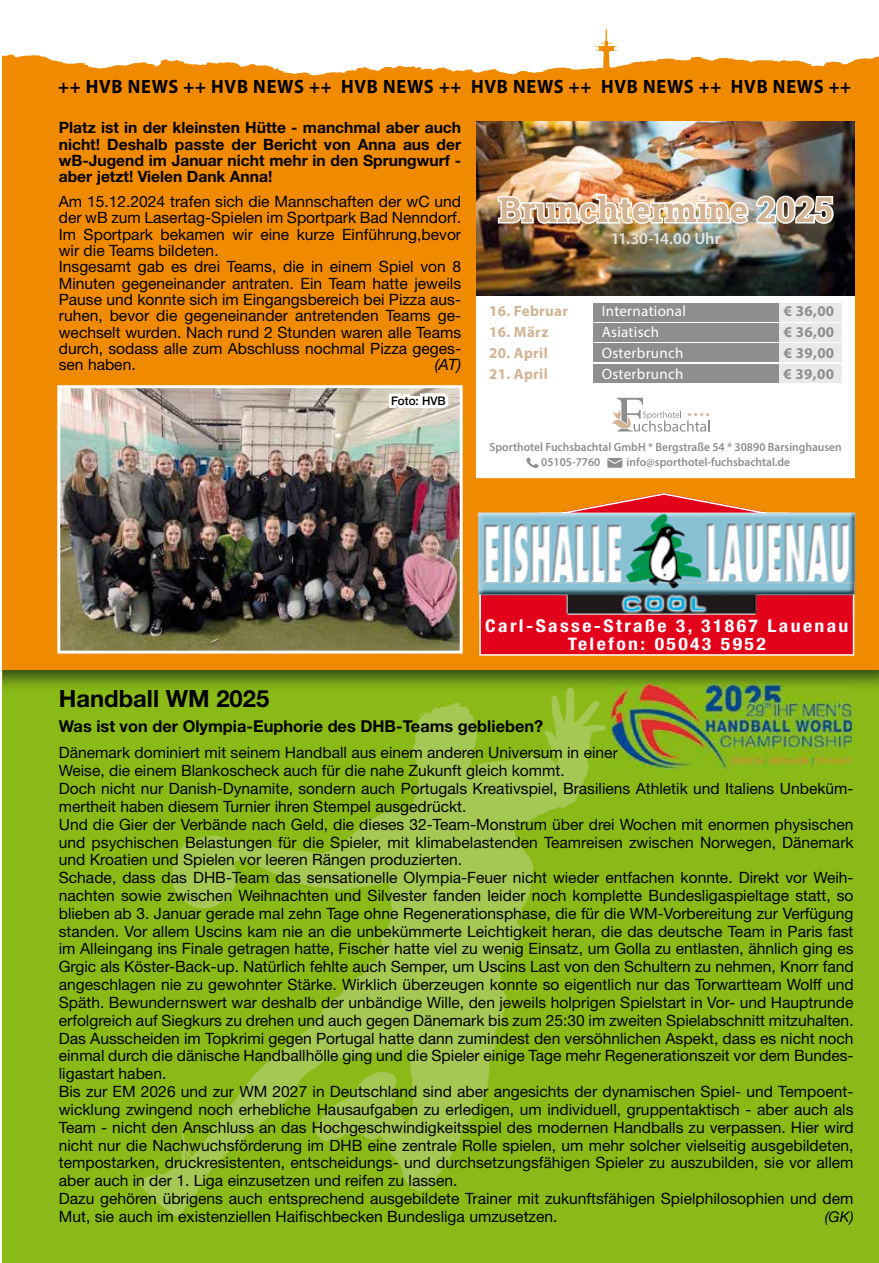
<style>
.page{position:relative;width:879px;height:1263px;background:#fff}
.page>*{position:absolute;margin:0;border:0;box-sizing:border-box;transform-origin:0 0}
.t1{font:700 34.5px "Roboto Slab";color:#d2b393}
.t2{font:700 23.7px "Helvetica Neue LT";color:#000}
.t3{font:700 19.35px "Myriad Pro";letter-spacing:.04em;color:#000;scale:.95 1}
.t4{font:700 condensed 17.4px/18.1px "Helvetica Neue";letter-spacing:.12em;color:#fff;text-align:center;scale:1.14 1}
.t5{font:600 16.5px "Myriad Pro";letter-spacing:-.005em;color:#e3e4e4}
.t6{font:700 16.35px "Helvetica Neue LT";color:#000}
.t7{font:15.6px/17.9px "Helvetica Neue LT";color:#000}
.t8{font:700 15.6px/16.4px "Helvetica Neue LT";color:#000;text-align:justify}
.t9{font:italic 15.6px "Helvetica Neue LT";color:#000}
.t10{font:15px "Myriad Pro";letter-spacing:.02em;color:#fff}
.t11{font:700 15px "Myriad Pro";letter-spacing:.02em;color:#d2b394}
.t12{font:700 15px "Myriad Pro";letter-spacing:.02em;color:#8d8e90}
.t13{font:italic 14.85px "Helvetica Neue LT";color:#000}
.t14{font:600 12px/15px "Myriad Pro";color:#8d8e90;scale:.96 1}
.t15{font:500 11.85px "Helvetica Neue LT";color:#000}
</style>
<div class="page">
<div style="left:2px;top:116px;width:876px;height:1147px;background:#89ba17"></div>
<img style="left:2px;top:670px;width:876px;height:17px">
<div style="left:2px;top:48px;width:876px;height:622px;background:#f08a00"></div>
<svg style="left:139px;top:687px;width:467px;height:530px"></svg>
<svg style="left:2px;top:29px;width:876px;height:46px"></svg>
<div style="left:476px;top:121px;width:378px;height:357px;background:#fff"></div>
<img style="left:476px;top:121px;width:378px;height:174px">
<img style="left:496px;top:193px;width:339px;height:33px">
<svg style="left:612px;top:398px;width:97px;height:34px"></svg>
<div style="left:593px;top:303px;width:185px;height:18px;background:#8d8e90"></div>
<div style="left:778px;top:303px;width:63px;height:18px;background:#e9e9ea"></div>
<div style="left:593px;top:323px;width:185px;height:19px;background:#8d8e90"></div>
<div style="left:778px;top:323px;width:63px;height:19px;background:#e9e9ea"></div>
<div style="left:593px;top:344px;width:185px;height:18px;background:#8d8e90"></div>
<div style="left:778px;top:344px;width:63px;height:18px;background:#e9e9ea"></div>
<div style="left:593px;top:364px;width:185px;height:18px;background:#8d8e90"></div>
<div style="left:778px;top:364px;width:63px;height:18px;background:#e9e9ea"></div>
<svg style="left:607px;top:458px;width:15px;height:10px"></svg>
<svg style="left:526px;top:458px;width:12px;height:10px"></svg>
<img style="left:61px;top:389px;width:397px;height:261px">
<div style="left:57px;top:385px;width:405px;height:269px;border:3px solid #fff"></div>
<img style="left:611px;top:685px;width:240px;height:85px">
<svg style="left:611px;top:747px;width:6px;height:12px"></svg>
<svg style="left:386px;top:391px;width:65px;height:51px;background:#d8dcd0"></svg>
<div style="left:479px;top:619px;width:374px;height:37px;background:#e2001a"></div>
<img style="left:477px;top:512px;width:379px;height:107px">
<img style="left:485px;top:619px;width:362px;height:1px">
<img style="left:479px;top:582px;width:374px;height:37px">
<svg style="left:537px;top:493px;width:251px;height:21px"></svg>
<p class="t3" style="left:58px;top:74px;width:835px">++ HVB NEWS ++ HVB NEWS ++ HVB NEWS ++ HVB NEWS ++ HVB NEWS ++ HVB NEWS ++</p>
<p class="t8" style="left:59px;top:119px;width:403px">Platz ist in der kleinsten Hütte - manchmal aber auch nicht! Deshalb passte der Bericht von Anna aus der wB-Jugend im Januar nicht mehr in den Sprungwurf - aber jetzt! Vielen Dank Anna!</p>
<p class="t7" style="left:59px;top:193px;width:403px;line-height:16.4px">Am 15.12.2024 trafen sich die Mannschaften der wC und der wB zum Lasertag-Spielen im Sportpark Bad Nenndorf.<br>Im Sportpark bekamen wir eine kurze Einführung,bevor wir die Teams bildeten.<br>Insgesamt gab es drei Teams, die in einem Spiel von 8<br>Minuten gegeneinander antraten. Ein Team hatte jeweils Pause und konnte sich im Eingangsbereich bei Pizza aus&shy;ruhen, bevor die gegeneinander antretenden Teams ge&shy;wechselt wurden. Nach rund 2 Stunden waren alle Teams durch, sodass alle zum Abschluss nochmal Pizza geges&shy;sen haben.</p>
<h1 class="t1" style="left:498px;top:186px;width:336px">Brunchtermine 2025</h1>
<p class="t5" style="left:610px;top:228px;width:111px">11.30-14.00 Uhr</p>
<p class="t11" style="left:489px;top:301px;width:80px">16. Februar</p>
<p class="t10" style="left:601px;top:302px;width:86px">International</p>
<p class="t12" style="left:783px;top:301px;width:52px">€ 36,00</p>
<p class="t11" style="left:489px;top:322px;width:61px">16. März</p>
<p class="t10" style="left:601px;top:323px;width:59px">Asiatisch</p>
<p class="t12" style="left:783px;top:322px;width:52px">€ 36,00</p>
<p class="t11" style="left:489px;top:343px;width:60px">20. April</p>
<p class="t10" style="left:601px;top:344px;width:83px">Osterbrunch</p>
<p class="t12" style="left:783px;top:343px;width:52px">€ 39,00</p>
<p class="t11" style="left:489px;top:364px;width:60px">21. April</p>
<p class="t10" style="left:601px;top:365px;width:83px">Osterbrunch</p>
<p class="t12" style="left:783px;top:364px;width:52px">€ 39,00</p>
<p class="t9" style="left:434px;top:355px;width:28px">(AT)</p>
<p class="t15" style="left:391px;top:394px;width:56px">Foto: HVB</p>
<p class="t14" style="left:541px;top:440px;width:314px;text-indent:-52px">Sporthotel Fuchsbachtal GmbH * Bergstraße 54 * 30890 Barsinghausen<br>05105-7760</p>
<p class="t14" style="left:626px;top:455px;width:172px">info@sporthotel-fuchsbachtal.de</p>
<p class="t4" style="left:485px;top:616px;width:320px">Carl-Sasse-Straße 3, 31867 Lauenau<br>Telefon: 05043 5952</p>
<h2 class="t2" style="left:59px;top:684px;width:212px">Handball WM 2025</h2>
<p class="t6" style="left:59px;top:716px;width:485px">Was ist von der Olympia-Euphorie des DHB-Teams geblieben?</p>
<p class="t7" style="left:59px;top:744px;width:795px">Dänemark dominiert mit seinem Handball aus einem anderen Universum in einer<br>Weise, die einem Blankoscheck auch für die nahe Zukunft gleich kommt.<br>Doch nicht nur Danish-Dynamite, sondern auch Portugals Kreativspiel, Brasiliens Athletik und Italiens Unbeküm&shy;mertheit haben diesem Turnier ihren Stempel ausgedrückt.<br>Und die Gier der Verbände nach Geld, die dieses 32-Team-Monstrum über drei Wochen mit enormen physischen und psychischen Belastungen für die Spieler, mit klimabelastenden Teamreisen zwischen Norwegen, Dänemark und Kroatien und Spielen vor leeren Rängen produzierten.<br>Schade, dass das DHB-Team das sensationelle Olympia-Feuer nicht wieder entfachen konnte. Direkt vor Weih&shy;nachten sowie zwischen Weihnachten und Silvester fanden leider noch komplette Bundesligaspieltage statt, so blieben ab 3. Januar gerade mal zehn Tage ohne Regenerationsphase, die für die WM-Vorbereitung zur Verfügung standen. Vor allem Uscins kam nie an die unbekümmerte Leichtigkeit heran, die das deutsche Team in Paris fast im Alleingang ins Finale getragen hatte, Fischer hatte viel zu wenig Einsatz, um Golla zu entlasten, ähnlich ging es Grgic als Köster-Back-up. Natürlich fehlte auch Semper, um Uscins Last von den Schultern zu nehmen, Knorr fand angeschlagen nie zu gewohnter Stärke. Wirklich überzeugen konnte so eigentlich nur das Torwartteam Wolff und Späth. Bewundernswert war deshalb der unbändige Wille, den jeweils holprigen Spielstart in Vor- und Hauptrunde erfolgreich auf Siegkurs zu drehen und auch gegen Dänemark bis zum 25:30 im zweiten Spielabschnitt mitzuhalten.<br>Das Ausscheiden im Topkrimi gegen Portugal hatte dann zumindest den versöhnlichen Aspekt, dass es nicht noch einmal durch die dänische Handballhölle ging und die Spieler einige Tage mehr Regenerationszeit vor dem Bundes&shy;ligastart haben.<br>Bis zur EM 2026 und zur WM 2027 in Deutschland sind aber angesichts der dynamischen Spiel- und Tempoent&shy;wicklung zwingend noch erhebliche Hausaufgaben zu erledigen, um individuell, gruppentaktisch - aber auch als Team - nicht den Anschluss an das Hochgeschwindigkeitsspiel des modernen Handballs zu verpassen. Hier wird nicht nur die Nachwuchsförderung im DHB eine zentrale Rolle spielen, um mehr solcher vielseitig ausgebildeten, tempostarken, druckresistenten, entscheidungs- und durchsetzungsfähigen Spieler zu auszubilden, sie vor allem aber auch in der 1. Liga einzusetzen und reifen zu lassen.<br>Dazu gehören übrigens auch entsprechend ausgebildete Trainer mit zukunftsfähigen Spielphilosophien und dem Mut, sie auch im existenziellen Haifischbecken Bundesliga umzusetzen.</p>
<p class="t13" style="left:824px;top:1207px;width:30px">(GK)</p>
</div>
